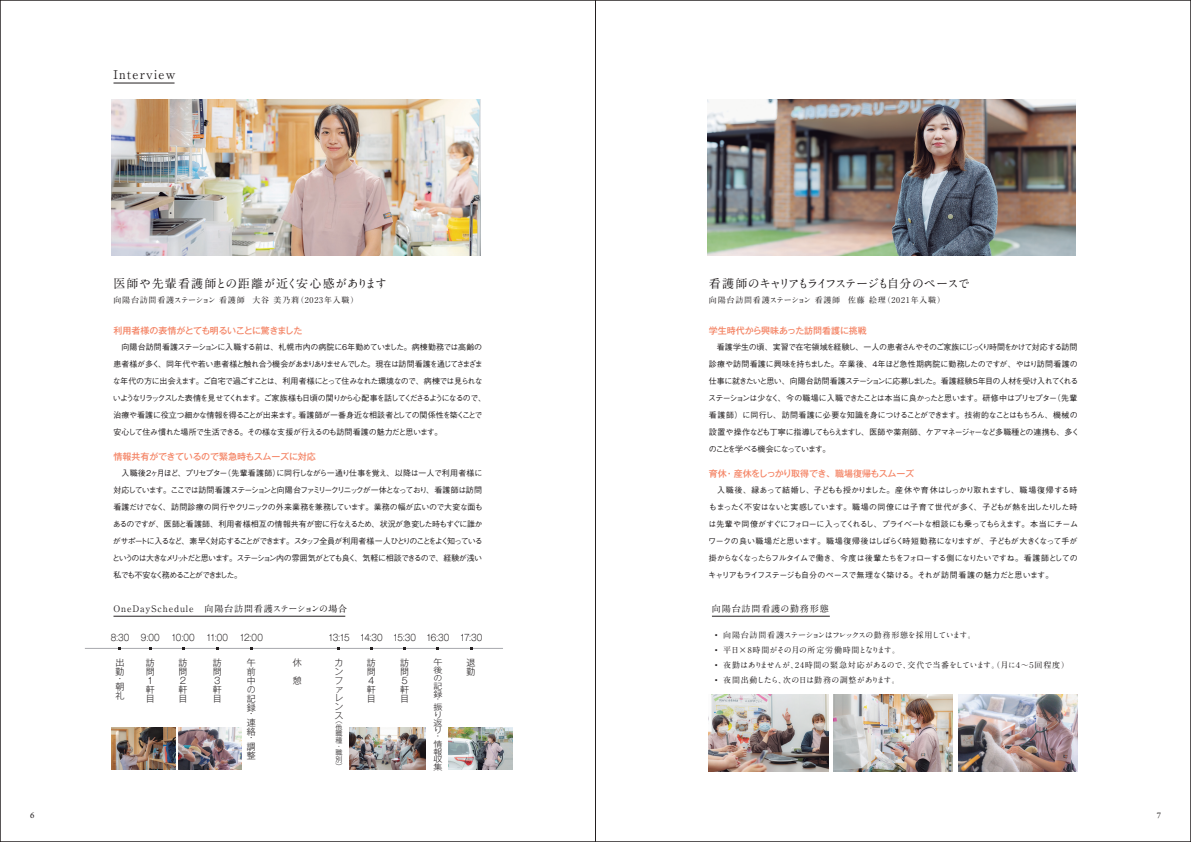
<style>
.page{position:relative;width:1191px;height:842px;background:#fff}
.page>*{position:absolute;margin:0;border:0;box-sizing:border-box;transform-origin:0 0}
.t1{font:700 12px "A1 Mincho Std";letter-spacing:-.125em;color:#231f20}
.t2{font:700 12px "A1 Mincho Std";letter-spacing:.025em;color:#231f20}
.t3{font:700 12px "A1 Mincho Std";letter-spacing:.1em;color:#231f20}
.t4{font:500 9px "Gothic MB101 Pro";letter-spacing:-.02em;color:#f48465}
.t5{font:300 9px/8.9px "Gothic MB101 Pro";letter-spacing:-.045em;color:#231f20}
.t6{font:300 9px "Gothic MB101 Pro";letter-spacing:-.045em;color:#231f20;scale:.9 1}
.t7{font:700 9px "A1 Mincho Std";letter-spacing:.1em;color:#231f20}
.t8{font:500 9px "Gothic MB101 Pro";letter-spacing:-.05em;color:#f48465}
.t9{font:9px "Arno Pro";color:#231f20}
.t10{font:500 8px/17px "Gothic BBB Pro";letter-spacing:-.07em;color:#231f20}
.t11{font:700 8px "A1 Mincho Std";letter-spacing:.1em;color:#231f20}
.t12{font:700 8px "A1 Mincho Std";letter-spacing:-.025em;color:#231f20}
.t13{font:700 8px "A1 Mincho Std";letter-spacing:-.08em;color:#231f20}
.t14{font:700 8px "A1 Mincho Std";letter-spacing:-.015em;color:#231f20}
.t15{font:700 8px "A1 Mincho Std";letter-spacing:.035em;color:#231f20}
.t16{font:300 7.9px/7.8px "Gothic MB101 Pro";color:#231f20;scale:1.14 1}
.t17{font:300 7px/6.8px "Gothic MB101 Pro";color:#231f20;text-align:justify}
.s1{font-family:"Koz Go Pr 6 N";font-weight:400}
</style>
<div class="page">
<hr style="left:85px;top:648px;width:418px;height:1px;background:#a8a9ad">
<img style="left:112px;top:99px;width:368px;height:156px">
<img style="left:707px;top:99px;width:368px;height:156px">
<hr style="left:113px;top:616px;width:232px;height:1px;background:#231f20">
<hr style="left:712px;top:616px;width:118px;height:1px;background:#231f20">
<img style="left:448px;top:727px;width:64px;height:43px">
<img style="left:111px;top:727px;width:64px;height:43px">
<img style="left:178px;top:727px;width:64px;height:43px">
<hr style="left:113px;top:83px;width:61px;height:1px;background:#231f20">
<img style="left:709px;top:694px;width:119px;height:77px">
<img style="left:833px;top:694px;width:119px;height:77px">
<img style="left:958px;top:694px;width:119px;height:77px">
<img style="left:349px;top:727px;width:77px;height:43px">
<h1 class="t3" style="left:113px;top:65px;width:64px">Interview</h1>
<h1 class="t2" style="left:113px;top:273px;width:275px">医師や先輩看護師との距離が近く安心感があります</h1>
<p class="t11" style="left:113px;top:294px;width:246px">向陽台訪問看護ステーション 看護師 大谷 美乃莉（2023年入職）</p>
<p class="t8" style="left:113px;top:323px;width:190px">利用者様の表情がとても明るいことに驚きました</p>
<p class="t10" style="left:113px;top:338px;width:375px">　向陽台訪問看護ステーションに入職する前は、札幌市内の病院に6年勤めていました。病棟勤務では高齢の患者様が多く、同年代や若い患者様と触れ合う機会があまりありませんでした。現在は訪問看護を通じてさまざまな年代の方に出会えます。ご自宅で過ごすことは、利用者様にとって住みなれた環境なので、病棟では見られないようなリラックスした表情を見せてくれます。ご家族様も日頃の関りから心配事を話してくださるようになるので、治療や看護に役立つ細かな情報を得ることが出来ます。看護師が一番身近な相談者としての関係性を築くことで安心して住み慣れた場所で生活できる。その様な支援が行えるのも訪問看護の魅力だと思います。</p>
<p class="t4" style="left:113px;top:449px;width:204px">情報共有ができているので緊急時もスムーズに対応</p>
<p class="t10" style="left:112px;top:464px;width:372px;text-align:justify;text-indent:9px">入職後２ヶ月ほど、プリセプター（先輩看護師）に同行しながら一通り仕事を覚え、以降は一人で利用者様に対応しています。ここでは訪問看護ステーションと向陽台ファミリークリニックが一体となっており、看護師は訪問看護だけでなく、訪問診療の同行やクリニックの外来業務を兼務しています。業務の幅が広いので大変な面もあるのですが、医師と看護師、利用者様相互の情報共有が密に行なえるため、状況が急変した時もすぐに誰かがサポートに入るなど、素早く対応することができます。スタッフ全員が利用者様一人ひとりのことをよく知っているというのは大きなメリットだと思います。ステーション内の雰囲気がとても良く、気軽に相談できるので、経験が浅い私でも不安なく務めることができました。</p>
<h1 class="t1" style="left:709px;top:273px;width:262px">看護師のキャリアもライフステージも自分のペースで</h1>
<p class="t11" style="left:709px;top:294px;width:238px">向陽台訪問看護ステーション 看護師 佐藤 絵理（2021年入職）</p>
<p class="t4" style="left:709px;top:323px;width:159px">学生時代から興味あった訪問看護に挑戦</p>
<p class="t10" style="left:708px;top:338px;width:372px">　看護学生の頃、実習で在宅領域を経験し、一人の患者さんやそのご家族にじっくり時間をかけて対応する訪問診療や訪問看護に興味を持ちました。卒業後、4年ほど急性期病院に勤務したのですが、やはり訪問看護の仕事に就きたいと思い、向陽台訪問看護ステーションに応募しました。看護経験5年目の人材を受け入れてくれるステーションは少なく、今の職場に入職できたことは本当に良かったと思います。研修中はプリセプター（先輩看護師）に同行し、訪問看護に必要な知識を身につけることができます。技術的なことはもちろん、機械の設置や操作なども丁寧に指導してもらえますし、医師や薬剤師、ケアマネージャーなど多職種との連携も、多くのことを学べる機会になっています。</p>
<p class="t4" style="left:709px;top:466px;width:207px">育休・産休をしっかり取得でき、職場復帰もスムーズ</p>
<p class="t10" style="left:708px;top:481px;width:371px;text-align:justify;text-indent:9px">入職後、縁あって結婚し、子どもも授かりました。産休や育休はしっかり取れますし、職場復帰する時もまったく不安はないと実感しています。職場の同僚には子育て世代が多く、子どもが熱を出したりした時は先輩や同僚がすぐにフォローに入ってくれるし、プライベートな相談にも乗ってもらえます。本当にチームワークの良い職場だと思います。職場復帰後はしばらく時短勤務になりますが、子どもが大きくなって手が掛からなくなったらフルタイムで働き、今度は後輩たちをフォローする側になりたいですね。看護師としてのキャリアもライフステージも自分のペースで無理なく築ける。それが訪問看護の魅力だと思います。</p>
<p class="t7" style="left:113px;top:601px;width:235px">OneDaySchedule　向陽台訪問看護ステーションの場合</p>
<p class="t7" style="left:712px;top:601px;width:118px">向陽台訪問看護の勤務形態</p>
<p class="t13" style="left:714px;top:628px;width:262px">• 向陽台訪問看護ステーションはフレックスの勤務形態を採用しています。</p>
<p class="t14" style="left:714px;top:643px;width:187px">• 平日<span class="s1">×</span>8時間がその月の所定労働時間となります。</p>
<p class="t12" style="left:714px;top:658px;width:356px">• 夜勤はありませんが、24時間の緊急対応があるので、交代で当番をしています。（月に４～５回程度）</p>
<p class="t15" style="left:714px;top:673px;width:187px">• 夜間出動したら、次の日は勤務の調整があります。</p>
<p class="t6" style="left:111px;top:630px;width:22px">8:30</p>
<p class="t5" style="left:115px;top:657px;width:10px">出勤</p>
<p class="t5" style="left:115px;top:673px;width:10px">・朝礼</p>
<p class="t6" style="left:141px;top:630px;width:22px">9:00</p>
<p class="t5" style="left:146px;top:657px;width:10px">訪問<br>１軒目</p>
<p class="t6" style="left:171px;top:630px;width:28px">10:00</p>
<p class="t5" style="left:178px;top:657px;width:10px">訪問<br>２軒目</p>
<p class="t6" style="left:206px;top:630px;width:26px">11:00</p>
<p class="t5" style="left:213px;top:657px;width:10px">訪問<br>３軒目</p>
<p class="t6" style="left:239px;top:630px;width:27px">12:00</p>
<p class="t5" style="left:247px;top:657px;width:10px;text-align:justify">午前中の記録</p>
<p class="t5" style="left:247px;top:708px;width:10px">・連絡</p>
<p class="t5" style="left:247px;top:732px;width:10px">・調整</p>
<p class="t6" style="left:328px;top:630px;width:25px">13:15</p>
<p class="t5" style="left:334px;top:657px;width:10px;text-align:justify">カンファレンス<sub>（</sub></p>
<p class="t17" style="left:335px;top:722px;width:8px">他職種</p>
<p class="t17" style="left:335px;top:741px;width:8px;text-align:left">・職別）</p>
<p class="t6" style="left:360px;top:630px;width:27px">14:30</p>
<p class="t5" style="left:367px;top:657px;width:10px">訪問<br>４軒目</p>
<p class="t6" style="left:393px;top:630px;width:27px">15:30</p>
<p class="t5" style="left:400px;top:657px;width:10px">訪問<br>５軒目</p>
<p class="t6" style="left:426px;top:630px;width:27px">16:30</p>
<p class="t16" style="left:433px;top:657px;width:9px;text-align:justify">午後の記録</p>
<p class="t16" style="left:433px;top:694px;width:9px">・振り返り</p>
<p class="t16" style="left:433px;top:731px;width:9px">・情報収集</p>
<p class="t6" style="left:460px;top:630px;width:27px">17:30</p>
<p class="t5" style="left:466px;top:657px;width:10px">退勤</p>
<p class="t5" style="left:293px;top:653px;width:15px;line-height:17.4px">休　憩</p>
<p class="t9" style="left:30px;top:810px;width:6px">6</p>
<p class="t9" style="left:1156px;top:810px;width:6px">7</p>
</div>
